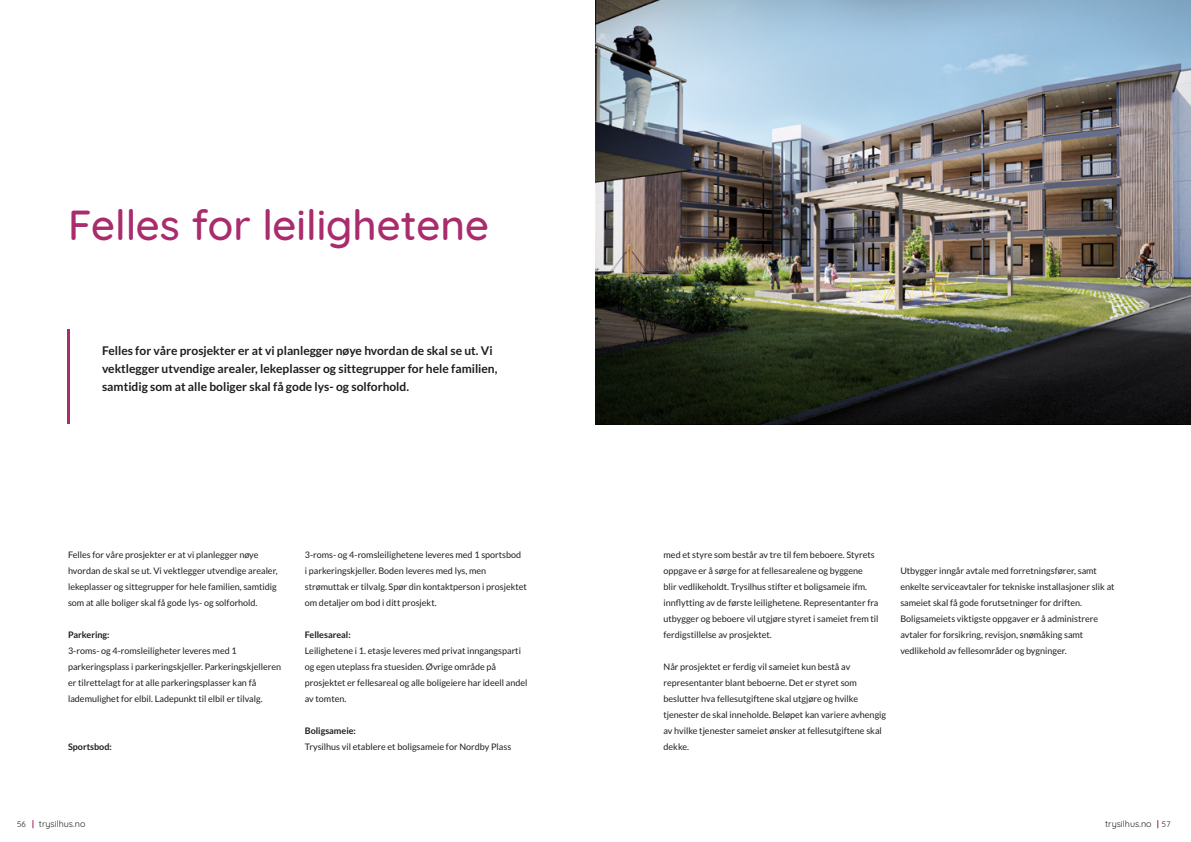
<style>
.page{position:relative;width:1191px;height:842px;background:#fff}
.page>*{position:absolute;margin:0;border:0;box-sizing:border-box;transform-origin:0 0}
.t1{font:500 42px "Quicksand";color:#a92c6c}
.t2{font:700 12px/18px "Lato";color:#1d1d1b}
.t3{font:9px/16px "Lato";color:#1d1d1b}
.t4{font:700 9px "Lato";color:#1d1d1b}
.t5{font:9px "Quicksand";color:#1d1d1b}
.t6{font:8px "Quicksand";color:#1d1d1b}
.s1{font-size:8px}
</style>
<div class="page">
<hr style="left:67px;top:329px;width:2px;height:95px;background:#a92c6c">
<img style="left:595px;top:0;width:596px;height:424px">
<h1 class="t1" style="left:68px;top:192px;width:423px">Felles for leilighetene</h1>
<h2 class="t2" style="left:102px;top:341px;width:397px">Felles for våre prosjekter er at vi planlegger nøye hvordan de skal se ut. Vi vektlegger utvendige arealer, lekeplasser og sittegrupper for hele familien, samtidig som at alle boliger skal få gode lys‑ og solforhold.</h2>
<p class="t3" style="left:68px;top:546px;width:211px">Felles for våre prosjekter er at vi planlegger nøye hvordan de skal se ut. Vi vektlegger utvendige arealer, lekeplasser og sittegrupper for hele familien, samtidig som at alle boliger skal få gode lys‑ og solforhold.</p>
<p class="t4" style="left:68px;top:629px;width:43px">Parkering:</p>
<p class="t3" style="left:68px;top:642px;width:215px">3‑roms‑ og 4‑romsleiligheter leveres med 1 parkeringsplass i parkeringskjeller. Parkeringskjelleren er tilrettelagt for at alle parkeringsplasser kan få lademulighet for elbil. Ladepunkt til elbil er tilvalg.</p>
<p class="t4" style="left:68px;top:741px;width:45px">Sportsbod:</p>
<p class="t3" style="left:305px;top:546px;width:224px">3‑roms‑ og 4‑romsleilighetene leveres med 1 sportsbod<br>i parkeringskjeller. Boden leveres med lys, men strømuttak er tilvalg. Spør din kontaktperson i prosjektet om detaljer om bod i ditt prosjekt.</p>
<p class="t4" style="left:305px;top:629px;width:47px">Fellesareal:</p>
<p class="t3" style="left:305px;top:642px;width:224px">Leilighetene i 1. etasje leveres med privat inngangsparti og egen uteplass fra stuesiden. Øvrige område på prosjektet er fellesareal og alle boligeiere har ideell andel av tomten.</p>
<p class="t4" style="left:305px;top:725px;width:53px">Boligsameie:</p>
<p class="t3" style="left:305px;top:738px;width:208px">Trysilhus vil etablere et boligsameie for Nordby Plass</p>
<p class="t6" style="left:17px;top:818px;width:10px">56</p>
<p class="t5" style="left:39px;top:817px;width:48px">trysilhus.no</p>
<p class="t3" style="left:663px;top:546px;width:216px">med et styre som består av tre til fem beboere. Styrets oppgave er å sørge for at fellesarealene og byggene<br>blir vedlikeholdt. Trysilhus stifter et boligsameie ifm. innflytting av de første leilighetene. Representanter fra utbygger og beboere vil utgjøre styret i sameiet frem til ferdigstillelse av prosjektet.</p>
<p class="t3" style="left:663px;top:658px;width:224px">Når prosjektet er ferdig vil sameiet kun bestå av representanter blant beboerne. Det er styret som beslutter hva fellesutgiftene skal utgjøre og hvilke tjenester de skal inneholde. Beløpet kan variere avhengig av hvilke tjenester sameiet ønsker at fellesutgiftene skal dekke.</p>
<p class="t3" style="left:900px;top:562px;width:216px">Utbygger inngår avtale med forretningsfører, samt enkelte serviceavtaler for tekniske installasjoner slik at sameiet skal få gode forutsetninger for driften.<br>Boligsameiets viktigste oppgaver er å administrere avtaler for forsikring, revisjon, snømåking samt vedlikehold av fellesområder og bygninger.</p>
<p class="t5" style="left:1105px;top:817px;width:67px">trysilhus.no <span class="s1">57</span></p>
</div>
